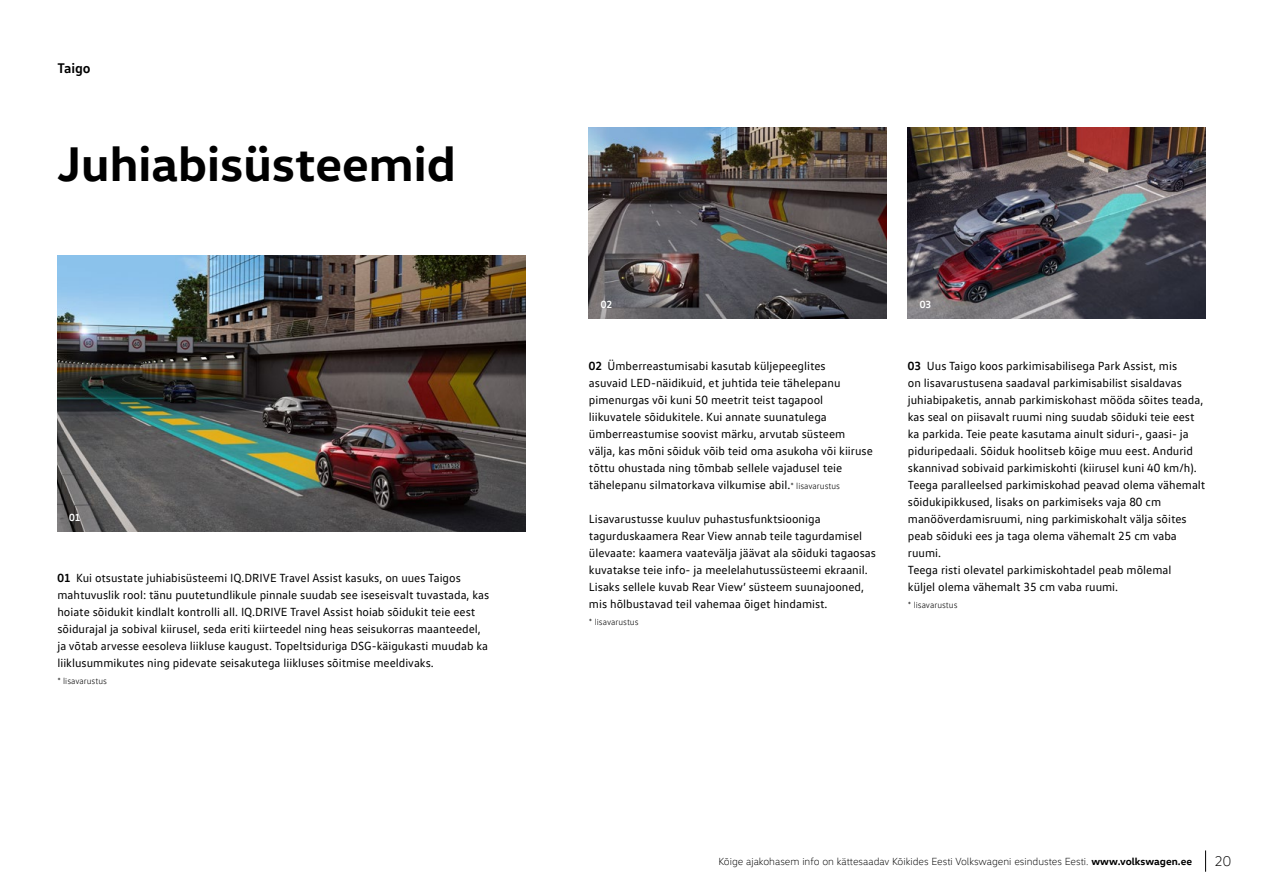
<style>
.page{position:relative;width:1263px;height:893px;background:#fff}
.page>*{position:absolute;margin:0;border:0;box-sizing:border-box;transform-origin:0 0}
.t1{font:700 49.5px "VW Head";color:#000}
.t2{font:700 14.25px "VW Text";color:#000}
.t3{font:300 14.25px "VW Head";color:#000}
.t4{font:12px/17px "VW Text";color:#000}
.t5{font:300 10.5px "VW Head";color:#000}
.t6{font:700 10.5px "VW Text";color:#fff}
.t7{font:300 9px "VW Text";color:#000}
.s1{font-weight:700}
.s2{font-weight:300;font-size:9px}
</style>
<div class="page">
<svg style="left:1205px;top:850px;width:1px;height:22px"></svg>
<img style="left:908px;top:128px;width:297px;height:191px">
<img style="left:589px;top:128px;width:298px;height:191px">
<img style="left:57px;top:255px;width:468px;height:276px">
<p class="t2" style="left:57px;top:59px;width:35px">Taigo</p>
<h1 class="t1" style="left:57px;top:131px;width:400px">Juhiabisüsteemid</h1>
<p class="t6" style="left:69px;top:510px;width:13px">01</p>
<p class="t4" style="left:57px;top:569px;width:433px"><span class="s1">01</span> Kui otsustate juhiabisüsteemi IQ.DRIVE Travel Assist kasuks, on uues Taigos mahtuvuslik rool: tänu puutetundlikule pinnale suudab see iseseisvalt tuvastada, kas hoiate sõidukit kindlalt kontrolli all. IQ.DRIVE Travel Assist hoiab sõidukit teie eest sõidurajal ja sobival kiirusel, seda eriti kiirteedel ning heas seisukorras maanteedel, ja võtab arvesse eesoleva liikluse kaugust. Topeltsiduriga DSG-käigukasti muudab ka liiklusummikutes ning pidevate seisakutega liikluses sõitmise meeldivaks.</p>
<p class="t7" style="left:57px;top:676px;width:51px">* lisavarustus</p>
<p class="t6" style="left:601px;top:298px;width:13px">02</p>
<p class="t6" style="left:920px;top:298px;width:13px">03</p>
<p class="t4" style="left:589px;top:357px;width:285px"><span class="s1">02</span> Ümberreastumisabi kasutab küljepeeglites<br>asuvaid LED-näidikuid, et juhtida teie tähelepanu pimenurgas või kuni 50 meetrit teist tagapool liikuvatele sõidukitele. Kui annate suunatulega ümberreastumise soovist märku, arvutab süsteem välja, kas mõni sõiduk võib teid oma asukoha või kiiruse tõttu ohustada ning tõmbab sellele vajadusel teie tähelepanu silmatorkava vilkumise abil.<span class="s2">* lisavarustus</span></p>
<p class="t4" style="left:589px;top:510px;width:289px">Lisavarustusse kuuluv puhastusfunktsiooniga tagurduskaamera Rear View annab teile tagurdamisel ülevaate: kaamera vaatevälja jäävat ala sõiduki tagaosas kuvatakse teie info- ja meelelahutussüsteemi ekraanil.<br>Lisaks sellele kuvab Rear View’ süsteem suunajooned, mis hõlbustavad teil vahemaa õiget hindamist.</p>
<p class="t7" style="left:589px;top:616px;width:51px">* lisavarustus</p>
<p class="t4" style="left:908px;top:357px;width:299px"><span class="s1">03</span> Uus Taigo koos parkimisabilisega Park Assist, mis<br>on lisavarustusena saadaval parkimisabilist sisaldavas juhiabipaketis, annab parkimiskohast mööda sõites teada, kas seal on piisavalt ruumi ning suudab sõiduki teie eest ka parkida. Teie peate kasutama ainult siduri-, gaasi- ja piduripedaali. Sõiduk hoolitseb kõige muu eest. Andurid skannivad sobivaid parkimiskohti (kiirusel kuni 40 km/h).<br>Teega paralleelsed parkimiskohad peavad olema vähemalt sõidukipikkused, lisaks on parkimiseks vaja 80 cm manööverdamisruumi, ning parkimiskohalt välja sõites peab sõiduki ees ja taga olema vähemalt 25 cm vaba ruumi.<br>Teega risti olevatel parkimiskohtadel peab mõlemal<br>küljel olema vähemalt 35 cm vaba ruumi.</p>
<p class="t7" style="left:908px;top:599px;width:51px">* lisavarustus</p>
<p class="t5" style="left:718px;top:855px;width:475px">Kõige ajakohasem info on kättesaadav Kõikides Eesti Volkswageni esindustes Eesti. <span class="s1">www.volkswagen.ee</span></p>
<p class="t3" style="left:1214px;top:853px;width:18px">20</p>
</div>
